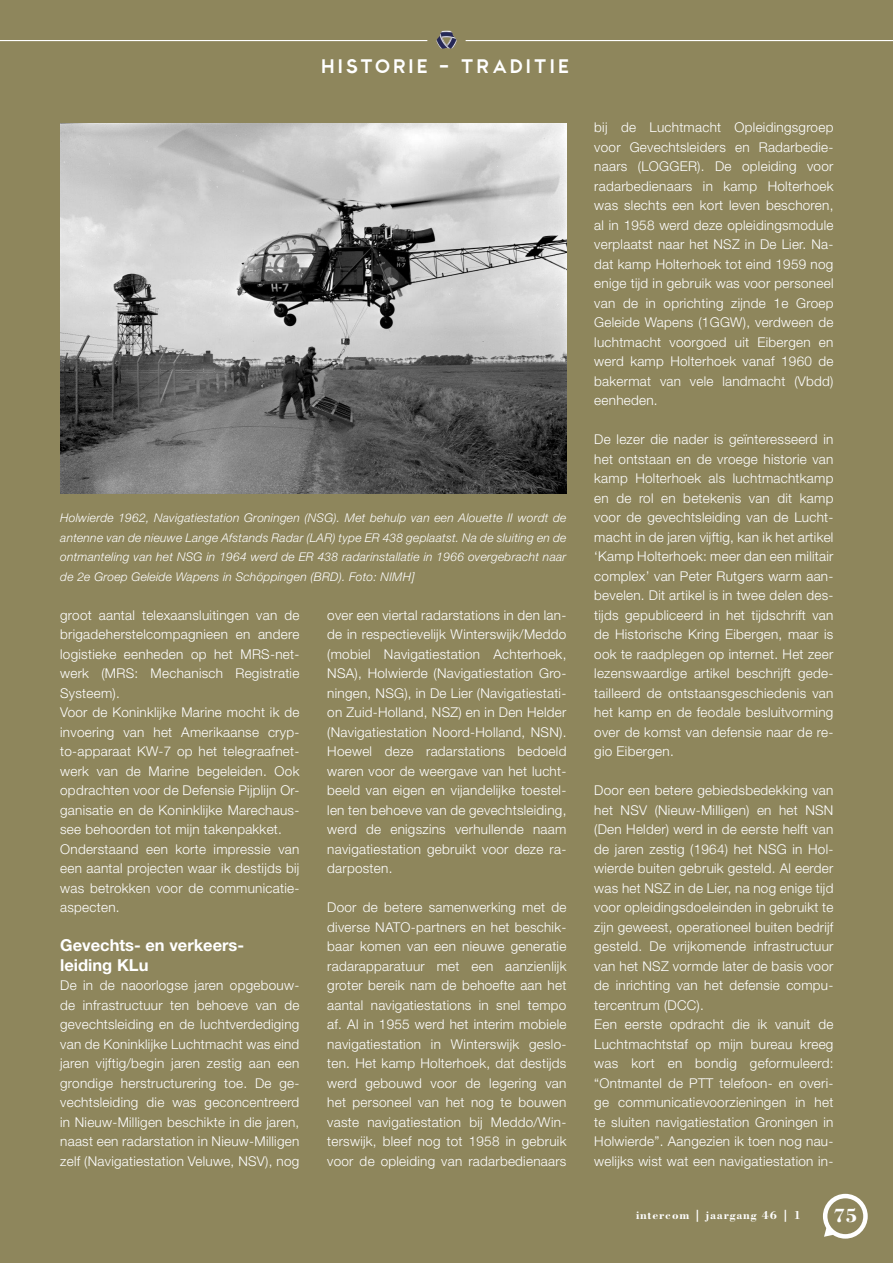
<style>
.page{position:relative;width:893px;height:1263px;background:#8e865c}
.page>*{position:absolute;margin:0;border:0;box-sizing:border-box;transform-origin:0 0}
.t1{font:700 20.1px "Bodoni BT";color:#fff}
.t2{font:19.5px "CWG Sans";letter-spacing:.14em;color:#fff}
.t3{font:700 16.5px "Helvetica Neue";color:#fff}
.t4{font:300 13.5px/19.5px "Helvetica Neue";letter-spacing:.02em;color:#fff;text-align:justify}
.t5{font:italic 300 12px/19.5px "Helvetica Neue";letter-spacing:.02em;color:#fff;text-align:justify}
.t6{font:700 12px "Bodoni BT";letter-spacing:.07em;color:#fff}
</style>
<div class="page">
<img style="left:60px;top:123px;width:506px;height:371px">
<svg style="left:436px;top:31px;width:11px;height:13px"></svg>
<hr style="left:0;top:40px;width:427px;height:1px;background:#fff">
<hr style="left:466px;top:40px;width:427px;height:1px;background:#fff">
<div style="left:823px;top:1194px;width:45px;height:44px;border:4px solid #fff;border-radius:50%"></div>
<svg style="left:824px;top:1225px;width:12px;height:12px"></svg>
<p class="t2" style="left:323px;top:56px;width:249px">HISTORIE - TRADITIE</p>
<p class="t5" style="left:60px;top:508px;width:508px">Holwierde 1962, Navigatiestation Groningen (NSG). Met behulp van een Alouette II wordt de antenne van de nieuwe Lange Afstands Radar (LAR) type ER 438 geplaatst. Na de sluiting en de ontmanteling van het NSG in 1964 werd de ER 438 radarinstallatie in 1966 overgebracht naar de 2e Groep Geleide Wapens in Schöppingen (BRD). Foto: NIMH]</p>
<p class="t4" style="left:60px;top:605px;width:241px">groot aantal telexaansluitingen van de brigadeherstelcompagnieen en andere logistieke eenheden op het MRS-net&shy;werk (MRS: Mechanisch Registratie Systeem).</p>
<p class="t4" style="left:60px;top:702px;width:241px">Voor de Koninklijke Marine mocht ik de invoering van het Amerikaanse cryp&shy;to-apparaat KW-7 op het telegraafnet&shy;werk van de Marine begeleiden. Ook opdrachten voor de Defensie Pijplijn Or&shy;ganisatie en de Koninklijke Marechaus&shy;see behoorden tot mijn takenpakket.</p>
<p class="t4" style="left:60px;top:839px;width:241px">Onderstaand een korte impressie van een aantal projecten waar ik destijds bij was betrokken voor de communicatie&shy;aspecten.</p>
<p class="t3" style="left:60px;top:935px;width:185px">Gevechts- en verkeers-</p>
<p class="t3" style="left:60px;top:954px;width:90px">leiding KLu</p>
<p class="t4" style="left:60px;top:975px;width:241px">De in de naoorlogse jaren opgebouw&shy;de infrastructuur ten behoeve van de gevechtsleiding en de luchtverdediging van de Koninklijke Luchtmacht was eind jaren vijftig/begin jaren zestig aan een grondige herstructurering toe. De ge&shy;vechtsleiding die was geconcentreerd in Nieuw-Milligen beschikte in die jaren, naast een radarstation in Nieuw-Milligen zelf (Navigatiestation Veluwe, NSV), nog</p>
<p class="t4" style="left:327px;top:605px;width:241px">over een viertal radarstations in den lan&shy;de in respectievelijk Winterswijk/Meddo (mobiel Navigatiestation Achterhoek, NSA), Holwierde (Navigatiestation Gro&shy;ningen, NSG), in De Lier (Navigatiestati&shy;on Zuid-Holland, NSZ) en in Den Helder (Navigatiestation Noord-Holland, NSN).<br>Hoewel deze radarstations bedoeld waren voor de weergave van het lucht&shy;beeld van eigen en vijandelijke toestel&shy;len ten behoeve van de gevechtsleiding, werd de enigszins verhullende naam navigatiestation gebruikt voor deze ra&shy;darposten.</p>
<p class="t4" style="left:327px;top:897px;width:241px">Door de betere samenwerking met de diverse NATO-partners en het beschik&shy;baar komen van een nieuwe generatie radarapparatuur met een aanzienlijk groter bereik nam de behoefte aan het aantal navigatiestations in snel tempo af. Al in 1955 werd het interim mobiele navigatiestation in Winterswijk geslo&shy;ten. Het kamp Holterhoek, dat destijds werd gebouwd voor de legering van het personeel van het nog te bouwen vaste navigatiestation bij Meddo/Win&shy;terswijk, bleef nog tot 1958 in gebruik voor de opleiding van radarbedienaars</p>
<p class="t4" style="left:594px;top:117px;width:241px">bij de Luchtmacht Opleidingsgroep voor Gevechtsleiders en Radarbedie&shy;naars (LOGGER). De opleiding voor radarbedienaars in kamp Holterhoek was slechts een kort leven beschoren, al in 1958 werd deze opleidingsmodule verplaatst naar het NSZ in De Lier. Na&shy;dat kamp Holterhoek tot eind 1959 nog enige tijd in gebruik was voor personeel van de in oprichting zijnde 1e Groep Geleide Wapens (1GGW), verdween de luchtmacht voorgoed uit Eibergen en werd kamp Holterhoek vanaf 1960 de bakermat van vele landmacht (Vbdd) eenheden.</p>
<p class="t4" style="left:594px;top:429px;width:241px">De lezer die nader is geïnteresseerd in het ontstaan en de vroege historie van kamp Holterhoek als luchtmachtkamp en de rol en betekenis van dit kamp voor de gevechtsleiding van de Lucht&shy;macht in de jaren vijftig, kan ik het artikel ‘Kamp Holterhoek: meer dan een militair complex’ van Peter Rutgers warm aan&shy;bevelen. Dit artikel is in twee delen des&shy;tijds gepubliceerd in het tijdschrift van de Historische Kring Eibergen, maar is ook te raadplegen op internet. Het zeer lezenswaardige artikel beschrijft gede&shy;tailleerd de ontstaansgeschiedenis van het kamp en de feodale besluitvorming over de komst van defensie naar de re&shy;gio Eibergen.</p>
<p class="t4" style="left:594px;top:780px;width:241px">Door een betere gebiedsbedekking van het NSV (Nieuw-Milligen) en het NSN (Den Helder) werd in de eerste helft van de jaren zestig (1964) het NSG in Hol&shy;wierde buiten gebruik gesteld. Al eerder was het NSZ in de Lier, na nog enige tijd voor opleidingsdoeleinden in gebruikt te zijn geweest, operationeel buiten bedrijf gesteld. De vrijkomende infrastructuur van het NSZ vormde later de basis voor de inrichting van het defensie compu&shy;tercentrum (DCC).</p>
<p class="t4" style="left:594px;top:1014px;width:241px">Een eerste opdracht die ik vanuit de Luchtmachtstaf op mijn bureau kreeg was kort en bondig geformuleerd: “Ontmantel de PTT telefoon- en overi&shy;ge communicatievoorzieningen in het te sluiten navigatiestation Groningen in Holwierde”. Aangezien ik toen nog nau&shy;welijks wist wat een navigatiestation in-</p>
<p class="t6" style="left:636px;top:1208px;width:167px">intercom | jaargang 46 | 1</p>
<p class="t1" style="left:833px;top:1203px;width:26px">75</p>
</div>
